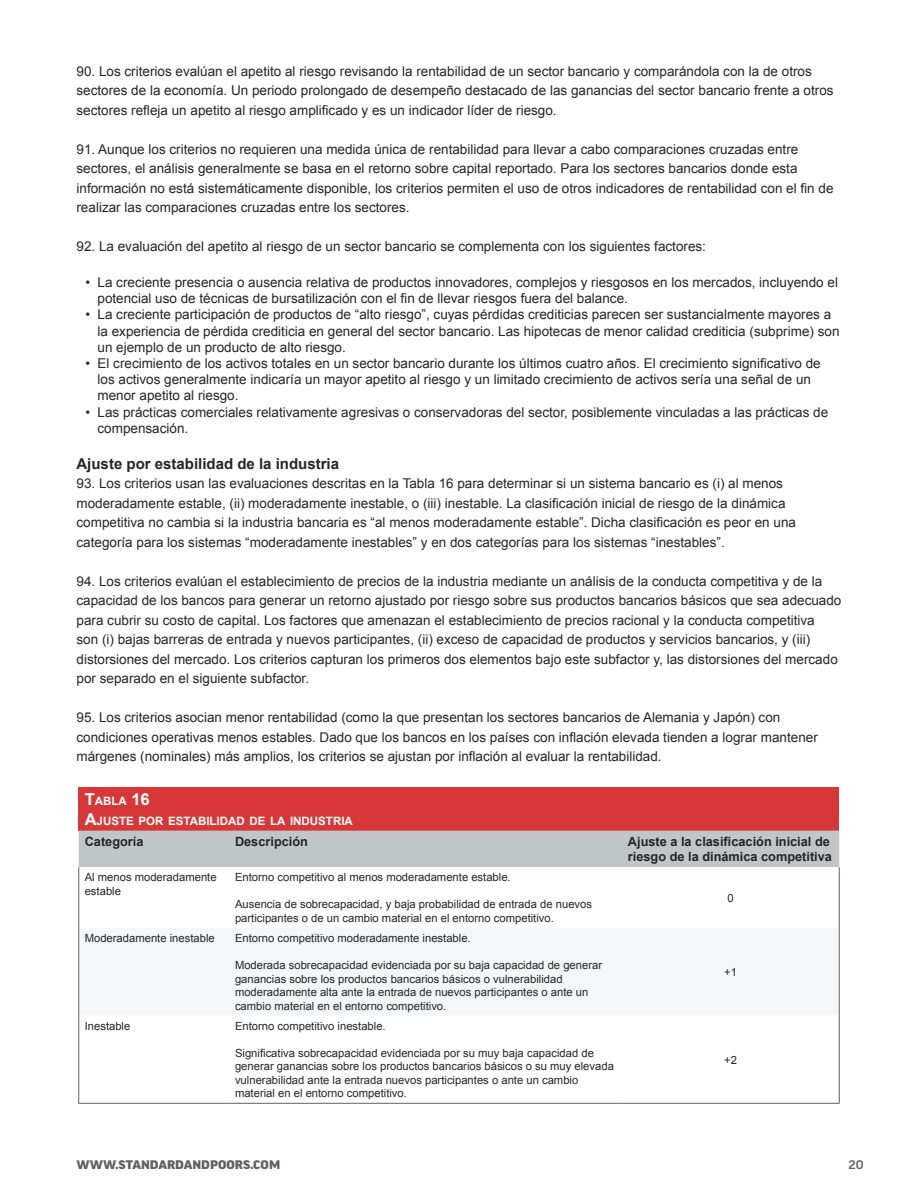
<style>
.page{position:relative;width:918px;height:1188px;background:#fff}
.page>*{position:absolute;margin:0;border:0;box-sizing:border-box;transform-origin:0 0}
.Sub_del_sub_del_sub{font:700 15px "Arial";color:#262527}
.texto{font:13.5px/19.5px "Arial";color:#262527}
.tablas_texto_BOLD{font:700 12.75px/15.3px "Arial";color:#262527}
.t1{font:900 expanded 12px "Good Pro";color:#5d6265}
.t2{font:500 expanded 12px "Good Pro";color:#5d6265}
.Tablas_titulo{font:700 11.55px "Arial";color:#fff}
.tablas_texto{font:11.25px/13.5px "Arial";color:#262527}
.s1{font-size:16.5px}
</style>
<div class="page">
<div style="left:79px;top:787px;width:760px;height:44px;background:#d73736"></div>
<div style="left:79px;top:831px;width:760px;height:36px;background:#c0c6c8"></div>
<svg style="left:79px;top:867px;width:760px;height:236px"></svg>
<div style="left:79px;top:928px;width:760px;height:88px;background:#f5f6f7"></div>
<hr style="left:78px;top:867px;width:1px;height:61px;background:#5d6265">
<hr style="left:839px;top:867px;width:1px;height:61px;background:#5d6265">
<hr style="left:78px;top:928px;width:1px;height:88px;background:#5d6265">
<hr style="left:839px;top:928px;width:1px;height:88px;background:#5d6265">
<hr style="left:78px;top:1016px;width:1px;height:87px;background:#5d6265">
<hr style="left:839px;top:1016px;width:1px;height:87px;background:#5d6265">
<hr style="left:78px;top:1103px;width:151px;height:1px;background:#5d6265">
<hr style="left:229px;top:1103px;width:393px;height:1px;background:#5d6265">
<hr style="left:622px;top:1103px;width:218px;height:1px;background:#5d6265">
<p class="texto" style="left:76px;top:61px;width:759px">90. Los criterios evalúan el apetito al riesgo revisando la rentabilidad de un sector bancario y comparándola con la de otros sectores de la economía. Un periodo prolongado de desempeño destacado de las ganancias del sector bancario frente a otros sectores refleja un apetito al riesgo amplificado y es un indicador líder de riesgo.</p>
<p class="texto" style="left:76px;top:139px;width:759px">91. Aunque los criterios no requieren una medida única de rentabilidad para llevar a cabo comparaciones cruzadas entre sectores, el análisis generalmente se basa en el retorno sobre capital reportado. Para los sectores bancarios donde esta información no está sistemáticamente disponible, los criterios permiten el uso de otros indicadores de rentabilidad con el fin de realizar las comparaciones cruzadas entre los sectores.</p>
<p class="texto" style="left:76px;top:237px;width:631px">92. La evaluación del apetito al riesgo de un sector bancario se complementa con los siguientes factores:</p>
<p class="texto" style="left:98px;top:274px;width:742px;line-height:16.2px;text-indent:-12px">• La creciente presencia o ausencia relativa de productos innovadores, complejos y riesgosos en los mercados, incluyendo el potencial uso de técnicas de bursatilización con el fin de llevar riesgos fuera del balance.</p>
<p class="texto" style="left:98px;top:307px;width:744px;line-height:16.2px;text-indent:-12px">• La creciente participación de productos de “alto riesgo”, cuyas pérdidas crediticias parecen ser sustancialmente mayores a la experiencia de pérdida crediticia en general del sector bancario. Las hipotecas de menor calidad crediticia (subprime) son un ejemplo de un producto de alto riesgo.</p>
<p class="texto" style="left:98px;top:355px;width:725px;line-height:16.2px;text-indent:-12px">• El crecimiento de los activos totales en un sector bancario durante los últimos cuatro años. El crecimiento significativo de los activos generalmente indicaría un mayor apetito al riesgo y un limitado crecimiento de activos sería una señal de un menor apetito al riesgo.</p>
<p class="texto" style="left:98px;top:404px;width:732px;line-height:16.2px;text-indent:-12px">• Las prácticas comerciales relativamente agresivas o conservadoras del sector, posiblemente vinculadas a las prácticas de compensación.</p>
<p class="Sub_del_sub_del_sub" style="left:76px;top:454px;width:264px">Ajuste por estabilidad de la industria</p>
<p class="texto" style="left:76px;top:474px;width:721px">93. Los criterios usan las evaluaciones descritas en la Tabla 16 para determinar si un sistema bancario es (i) al menos moderadamente estable, (ii) moderadamente inestable, o (iii) inestable. La clasificación inicial de riesgo de la dinámica competitiva no cambia si la industria bancaria es “al menos moderadamente estable”. Dicha clasificación es peor en una categoría para los sistemas “moderadamente inestables” y en dos categorías para los sistemas “inestables”.</p>
<p class="texto" style="left:76px;top:571px;width:766px">94. Los criterios evalúan el establecimiento de precios de la industria mediante un análisis de la conducta competitiva y de la capacidad de los bancos para generar un retorno ajustado por riesgo sobre sus productos bancarios básicos que sea adecuado para cubrir su costo de capital. Los factores que amenazan el establecimiento de precios racional y la conducta competitiva<br>son (i) bajas barreras de entrada y nuevos participantes, (ii) exceso de capacidad de productos y servicios bancarios, y (iii) distorsiones del mercado. Los criterios capturan los primeros dos elementos bajo este subfactor y, las distorsiones del mercado por separado en el siguiente subfactor.</p>
<p class="texto" style="left:76px;top:708px;width:743px">95. Los criterios asocian menor rentabilidad (como la que presentan los sectores bancarios de Alemania y Japón) con condiciones operativas menos estables. Dado que los bancos en los países con inflación elevada tienden a lograr mantener márgenes (nominales) más amplios, los criterios se ajustan por inflación al evaluar la rentabilidad.</p>
<p class="Tablas_titulo" style="left:85px;top:793px;width:67px"><span class="s1">T</span>ABLA <span class="s1">16</span></p>
<p class="Tablas_titulo" style="left:85px;top:813px;width:270px"><span class="s1">A</span>JUSTE POR ESTABILIDAD DE LA INDUSTRIA</p>
<p class="tablas_texto_BOLD" style="left:85px;top:834px;width:60px">Categoría</p>
<p class="tablas_texto_BOLD" style="left:235px;top:834px;width:74px">Descripción</p>
<p class="tablas_texto_BOLD" style="left:628px;top:834px;width:206px">Ajuste a la clasificación inicial de riesgo de la dinámica competitiva</p>
<p class="tablas_texto" style="left:85px;top:871px;width:133px">Al menos moderadamente estable</p>
<p class="tablas_texto" style="left:235px;top:871px;width:277px">Entorno competitivo al menos moderadamente estable.</p>
<p class="tablas_texto" style="left:235px;top:898px;width:359px">Ausencia de sobrecapacidad, y baja probabilidad de entrada de nuevos participantes o de un cambio material en el entorno competitivo.</p>
<p class="tablas_texto" style="left:727px;top:891px;width:8px">0</p>
<p class="tablas_texto" style="left:85px;top:932px;width:132px">Moderadamente inestable</p>
<p class="tablas_texto" style="left:235px;top:932px;width:237px">Entorno competitivo moderadamente inestable.</p>
<p class="tablas_texto" style="left:235px;top:959px;width:369px">Moderada sobrecapacidad evidenciada por su baja capacidad de generar ganancias sobre los productos bancarios básicos o vulnerabilidad moderadamente alta ante la entrada de nuevos participantes o ante un cambio material en el entorno competitivo.</p>
<p class="tablas_texto" style="left:724px;top:965px;width:14px">+1</p>
<p class="tablas_texto" style="left:85px;top:1019px;width:47px">Inestable</p>
<p class="tablas_texto" style="left:235px;top:1019px;width:152px">Entorno competitivo inestable.</p>
<p class="tablas_texto" style="left:235px;top:1046px;width:380px">Significativa sobrecapacidad evidenciada por su muy baja capacidad de generar ganancias sobre los productos bancarios básicos o su muy elevada vulnerabilidad ante la entrada nuevos participantes o ante un cambio material en el entorno competitivo.</p>
<p class="tablas_texto" style="left:724px;top:1053px;width:14px">+2</p>
<p class="t1" style="left:76px;top:1158px;width:205px">WWW.STANDARDANDPOORS.COM</p>
<p class="t2" style="left:848px;top:1158px;width:17px">20</p>
</div>
